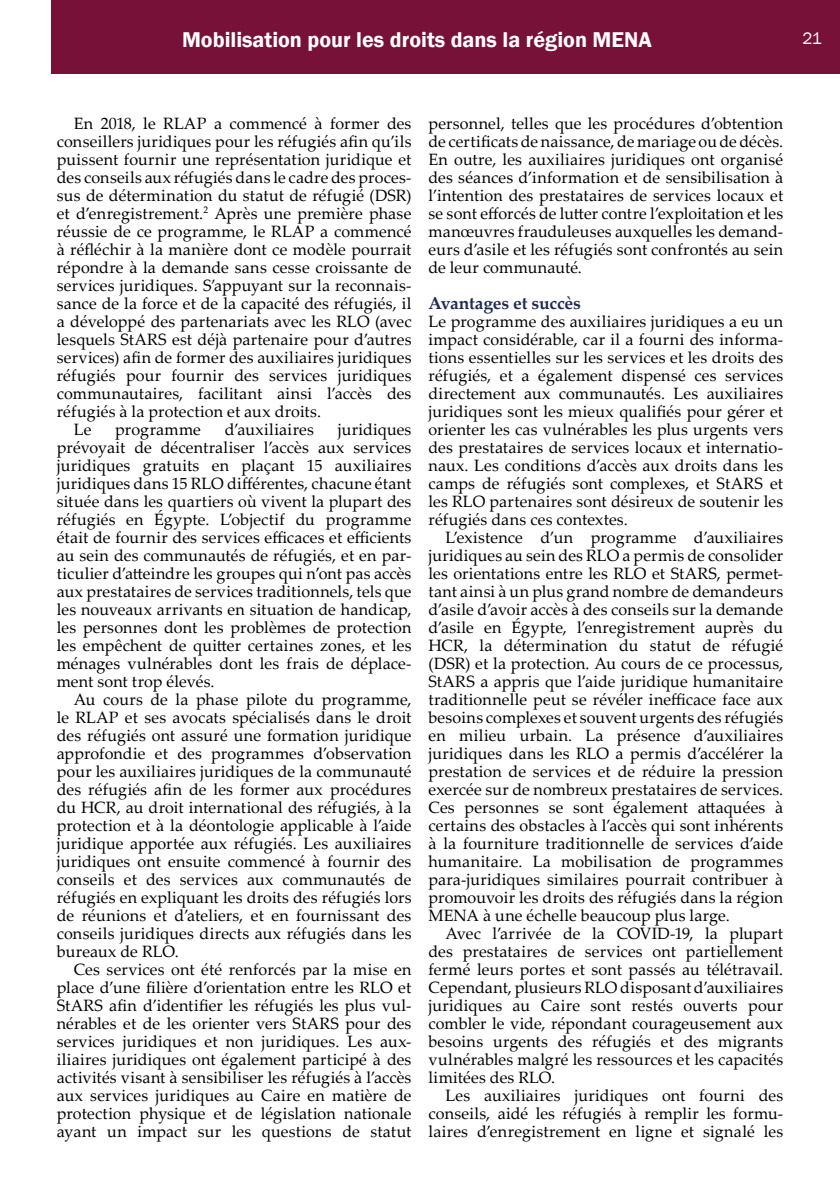
<style>
.page{position:relative;width:840px;height:1191px;background:#fff}
.page>*{position:absolute;margin:0;border:0;box-sizing:border-box;transform-origin:0 0}
.t1{font:600 22px "Franklin Gothic";color:#fff}
.t2{font:700 17.4px "Palatino Linotype";letter-spacing:-.01em;color:#202b53}
.t3{font:17px "Franklin Gothic";color:#fff}
.t4{font:16.4px/18px "Palatino Linotype";letter-spacing:.01em;color:#000;text-align:justify}
</style>
<div class="page">
<div style="left:51px;top:0;width:788px;height:74px;background:#781137"></div>
<h1 class="t1" style="left:182px;top:27px;width:471px">Mobilisation pour les droits dans la région MENA</h1>
<p class="t3" style="left:802px;top:25px;width:21px">2121</p>
<p class="t4" style="left:74px;top:113px;width:339px">En 2018, le RLAP a commencé à former des</p>
<p class="t4" style="left:57px;top:131px;width:356px">conseillers juridiques pour les réfugiés afin qu’ils</p>
<p class="t4" style="left:57px;top:149px;width:356px">puissent fournir une représentation juridique et</p>
<p class="t4" style="left:57px;top:167px;width:356px">des conseils aux réfugiés dans le cadre des proces-</p>
<p class="t4" style="left:57px;top:185px;width:356px">sus de détermination du statut de réfugié (DSR)</p>
<p class="t4" style="left:57px;top:203px;width:356px">et d’enregistrement.<sup>2</sup> Après une première phase</p>
<p class="t4" style="left:57px;top:221px;width:356px">réussie de ce programme, le RLAP a commencé</p>
<p class="t4" style="left:57px;top:239px;width:356px">à réfléchir à la manière dont ce modèle pourrait</p>
<p class="t4" style="left:57px;top:257px;width:356px">répondre à la demande sans cesse croissante de</p>
<p class="t4" style="left:57px;top:276px;width:356px">services juridiques. S’appuyant sur la reconnais-</p>
<p class="t4" style="left:57px;top:293px;width:356px">sance de la force et de la capacité des réfugiés, il</p>
<p class="t4" style="left:57px;top:311px;width:356px">a développé des partenariats avec les RLO (avec</p>
<p class="t4" style="left:57px;top:329px;width:356px">lesquels StARS est déjà partenaire pour d’autres</p>
<p class="t4" style="left:57px;top:347px;width:356px">services) afin de former des auxiliaires juridiques</p>
<p class="t4" style="left:57px;top:366px;width:356px">réfugiés pour fournir des services juridiques</p>
<p class="t4" style="left:57px;top:384px;width:356px">communautaires, facilitant ainsi l’accès des</p>
<p class="t4" style="left:57px;top:402px;width:266px">réfugiés à la protection et aux droits.</p>
<p class="t4" style="left:74px;top:420px;width:19px">Le</p>
<p class="t4" style="left:115px;top:420px;width:87px">programme</p>
<p class="t4" style="left:225px;top:420px;width:91px">d’auxiliaires</p>
<p class="t4" style="left:57px;top:420px;width:356px;text-indent:281px">juridiques prévoyait de décentraliser l’accès aux services juridiques gratuits en plaçant 15 auxiliaires juridiques dans 15 RLO différentes, chacune étant située dans les quartiers où vivent la plupart des réfugiés en Égypte. L’objectif du programme était de fournir des services efficaces et efficients au sein des communautés de réfugiés, et en par&shy;ticulier d’atteindre les groupes qui n’ont pas accès aux prestataires de services traditionnels, tels que les nouveaux arrivants en situation de handicap, les personnes dont les problèmes de protection les empêchent de quitter certaines zones, et les ménages vulnérables dont les frais de déplace&shy;ment sont trop élevés.</p>
<p class="t4" style="left:57px;top:689px;width:356px;text-indent:17px">Au cours de la phase pilote du programme, le RLAP et ses avocats spécialisés dans le droit des réfugiés ont assuré une formation juridique approfondie et des programmes d’observation pour les auxiliaires juridiques de la communauté des réfugiés afin de les former aux procédures du HCR, au droit international des réfugiés, à la protection et à la déontologie applicable à l’aide juridique apportée aux réfugiés. Les auxiliaires juridiques ont ensuite commencé à fournir des conseils et des services aux communautés de réfugiés en expliquant les droits des réfugiés lors de réunions et d’ateliers, et en fournissant des conseils juridiques directs aux réfugiés dans les bureaux de RLO.</p>
<p class="t4" style="left:57px;top:960px;width:356px;text-indent:17px">Ces services ont été renforcés par la mise en place d’une filière d’orientation entre les RLO et StARS afin d’identifier les réfugiés les plus vul&shy;nérables et de les orienter vers StARS pour des services juridiques et non juridiques. Les aux&shy;iliaires juridiques ont également participé à des activités visant à sensibiliser les réfugiés à l’accès aux services juridiques au Caire en matière de protection physique et de législation nationale ayant un impact sur les questions de statut</p>
<p class="t4" style="left:428px;top:114px;width:356px">personnel, telles que les procédures d’obtention de certificats de naissance, de mariage ou de décès.<br>En outre, les auxiliaires juridiques ont organisé des séances d’information et de sensibilisation à l’intention des prestataires de services locaux et se sont efforcés de lutter contre l’exploitation et les manœuvres frauduleuses auxquelles les demand&shy;eurs d’asile et les réfugiés sont confrontés au sein de leur communauté.</p>
<p class="t2" style="left:428px;top:290px;width:154px">Avantages et succès</p>
<p class="t4" style="left:428px;top:311px;width:356px">Le programme des auxiliaires juridiques a eu un impact considérable, car il a fourni des informa&shy;tions essentielles sur les services et les droits des réfugiés, et a également dispensé ces services directement aux communautés. Les auxiliaires juridiques sont les mieux qualifiés pour gérer et orienter les cas vulnérables les plus urgents vers des prestataires de services locaux et internatio&shy;naux. Les conditions d’accès aux droits dans les camps de réfugiés sont complexes, et StARS et les RLO partenaires sont désireux de soutenir les réfugiés dans ces contextes.</p>
<p class="t4" style="left:428px;top:528px;width:356px;text-indent:17px">L’existence d’un programme d’auxiliaires juridiques au sein des RLO a permis de consolider les orientations entre les RLO et StARS, permet&shy;tant ainsi à un plus grand nombre de demandeurs d’asile d’avoir accès à des conseils sur la demande d’asile en Égypte, l’enregistrement auprès du HCR, la détermination du statut de réfugié (DSR) et la protection. Au cours de ce processus, StARS a appris que l’aide juridique humanitaire traditionnelle peut se révéler inefficace face aux besoins complexes et souvent urgents des réfugiés en milieu urbain. La présence d’auxiliaires juridiques dans les RLO a permis d’accélérer la prestation de services et de réduire la pression exercée sur de nombreux prestataires de services.<br>Ces personnes se sont également attaquées à certains des obstacles à l’accès qui sont inhérents à la fourniture traditionnelle de services d’aide humanitaire. La mobilisation de programmes para-juridiques similaires pourrait contribuer à promouvoir les droits des réfugiés dans la région MENA à une échelle beaucoup plus large.</p>
<p class="t4" style="left:428px;top:924px;width:356px;text-indent:17px">Avec l’arrivée de la COVID-19, la plupart des prestataires de services ont partiellement fermé leurs portes et sont passés au télétravail.<br>Cependant, plusieurs RLO disposant d’auxiliaires juridiques au Caire sont restés ouverts pour combler le vide, répondant courageusement aux besoins urgents des réfugiés et des migrants vulnérables malgré les ressources et les capacités limitées des RLO.</p>
<p class="t4" style="left:428px;top:1086px;width:356px;text-indent:17px">Les auxiliaires juridiques ont fourni des conseils, aidé les réfugiés à remplir les formu&shy;laires d’enregistrement en ligne et signalé les</p>
</div>
